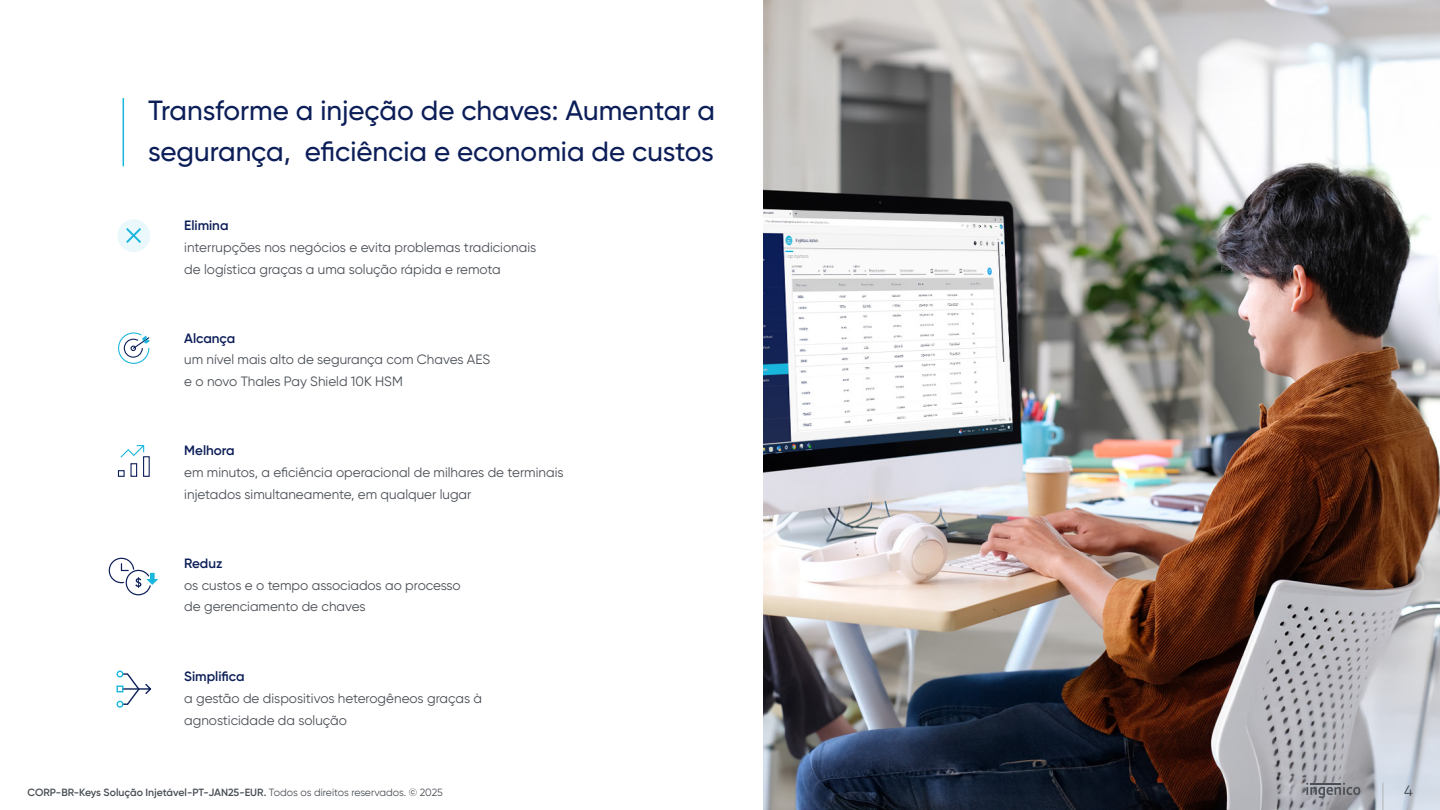
<style>
.page{position:relative;width:1440px;height:810px;background:#fff}
.page>*{position:absolute;margin:0;border:0;box-sizing:border-box;transform-origin:0 0}
.t1{font:500 27.75px/40.5px "Gilroy";color:#0c1e58}
.t2{font:15px "Gilroy";color:#4a4f55}
.t3{font:13.5px/21.8px "Gilroy";color:#4a4f55}
.t4{font:600 13.5px "Gilroy";color:#0c1e58}
.t5{font:600 10.5px "Gilroy";color:#4a4f55}
.s1{font-weight:400}
</style>
<div class="page">
<img style="left:764px;top:0;width:676px;height:810px">
<svg style="left:1306px;top:783px;width:54px;height:15px"></svg>
<svg style="left:1383px;top:783px;width:1px;height:27px"></svg>
<svg style="left:118px;top:332px;width:32px;height:32px"></svg>
<svg style="left:117px;top:219px;width:33px;height:33px"></svg>
<div style="left:130px;top:463px;width:7px;height:14px;border:1px solid #0c1e58"></div>
<div style="left:118px;top:470px;width:7px;height:7px;border:1px solid #0c1e58"></div>
<div style="left:143px;top:456px;width:7px;height:21px;border:1px solid #0c1e58"></div>
<svg style="left:121px;top:445px;width:23px;height:13px"></svg>
<svg style="left:117px;top:673px;width:34px;height:33px"></svg>
<div style="left:117px;top:701px;width:6px;height:7px;border:1px solid #19b6dd;border-radius:50%"></div>
<div style="left:117px;top:671px;width:6px;height:7px;border:1px solid #19b6dd;border-radius:50%"></div>
<svg style="left:109px;top:557px;width:49px;height:39px"></svg>
<hr style="left:123px;top:98px;width:1px;height:68px;background:#19b6dd">
<h1 class="t1" style="left:148px;top:90px;width:568px">Transforme a injeção de chaves: Aumentar a segurança, eficiência e economia de custos</h1>
<p class="t4" style="left:184px;top:217px;width:46px">Elimina</p>
<p class="t3" style="left:184px;top:236px;width:354px">interrupções nos negócios e evita problemas tradicionais de logística graças a uma solução rápida e remota</p>
<p class="t4" style="left:184px;top:330px;width:53px">Alcança</p>
<p class="t3" style="left:184px;top:349px;width:308px">um nível mais alto de segurança com Chaves AES e o novo Thales Pay Shield 10K HSM</p>
<p class="t4" style="left:184px;top:442px;width:52px">Melhora</p>
<p class="t3" style="left:184px;top:461px;width:381px">em minutos, a eficiência operacional de milhares de terminais injetados simultaneamente, em qualquer lugar</p>
<p class="t4" style="left:184px;top:555px;width:40px">Reduz</p>
<p class="t3" style="left:184px;top:574px;width:278px">os custos e o tempo associados ao processo de gerenciamento de chaves</p>
<p class="t4" style="left:184px;top:668px;width:62px">Simplifica</p>
<p class="t3" style="left:184px;top:687px;width:299px">a gestão de dispositivos heterogêneos graças à agnosticidade da solução</p>
<p class="t5" style="left:27px;top:786px;width:417px">CORP-BR-Keys Solução Injetável-PT-JAN25-EUR. <span class="s1">Todos os direitos reservados. © 2025</span></p>
<p class="t2" style="left:1404px;top:782px;width:10px">4</p>
</div>
